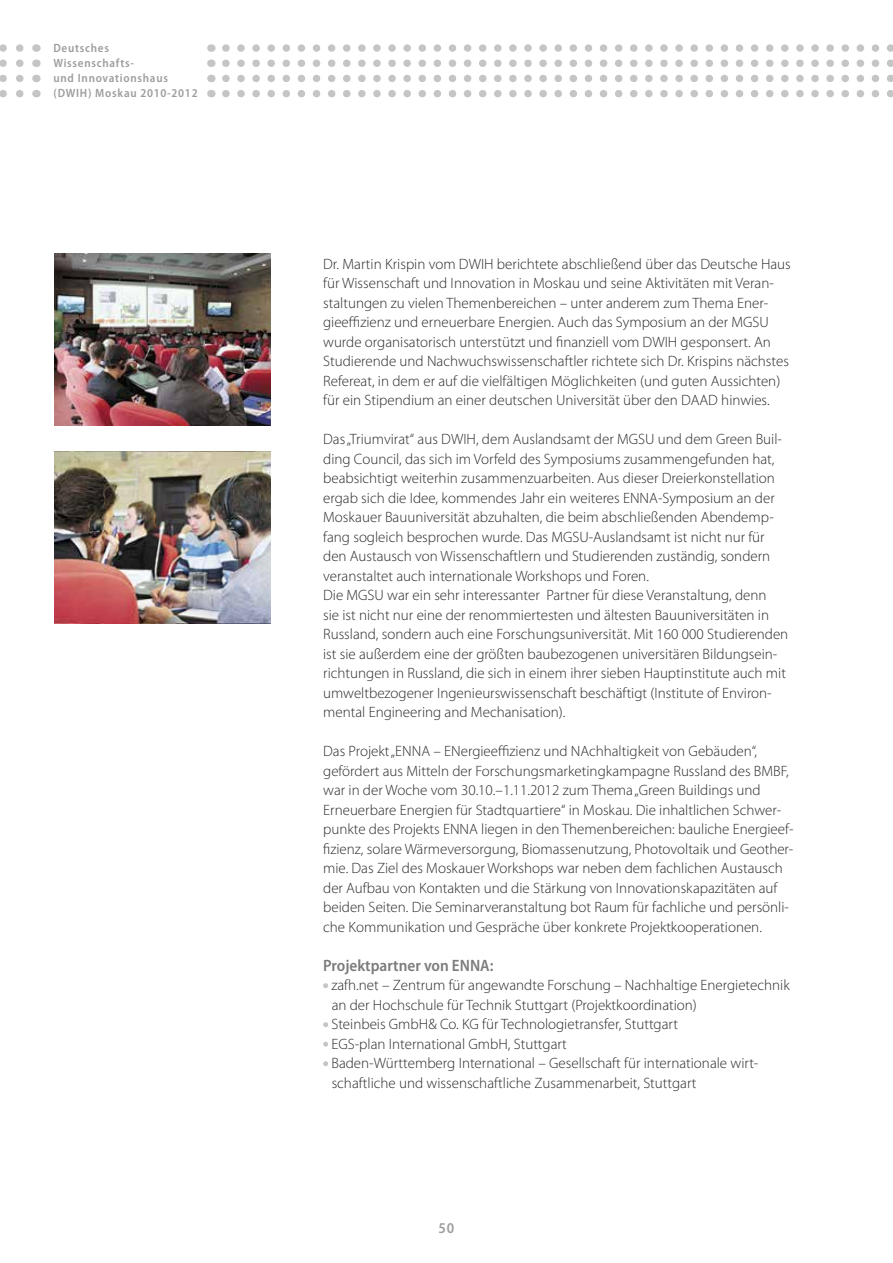
<style>
.page{position:relative;width:893px;height:1263px;background:#fff}
.page>*{position:absolute;margin:0;border:0;box-sizing:border-box;transform-origin:0 0}
.t1{font:600 semi-condensed 16.5px "Myriad Pro";color:#7c7c7c}
.t2{font:300 15px/19.5px "Myriad Pro";color:#292929}
.t3{font:600 semi-condensed 15px "Myriad Pro";color:#9d9d9d}
.t4{font:600 semi-condensed 12px/15px "Myriad Pro";letter-spacing:.06em;color:#9d9d9d}
</style>
<div class="page">
<svg style="left:0;top:44px;width:24px;height:8px"></svg>
<svg style="left:0;top:59px;width:24px;height:8px"></svg>
<svg style="left:0;top:75px;width:24px;height:7px"></svg>
<svg style="left:0;top:90px;width:24px;height:7px"></svg>
<svg style="left:226px;top:44px;width:667px;height:8px"></svg>
<svg style="left:226px;top:59px;width:667px;height:8px"></svg>
<svg style="left:226px;top:75px;width:667px;height:7px"></svg>
<svg style="left:226px;top:90px;width:667px;height:7px"></svg>
<svg style="left:323px;top:983px;width:5px;height:5px"></svg>
<svg style="left:323px;top:1022px;width:5px;height:5px"></svg>
<svg style="left:323px;top:1042px;width:5px;height:5px"></svg>
<svg style="left:323px;top:1061px;width:5px;height:5px"></svg>
<img style="left:54px;top:253px;width:217px;height:172px">
<img style="left:54px;top:451px;width:217px;height:173px">
<p class="t4" style="left:54px;top:40px;width:146px">Deutsches<br>Wissenschafts-<br>und Innovationshaus (DWIH) Moskau 2010-2012</p>
<p class="t2" style="left:323px;top:254px;width:469px">Dr. Martin Krispin vom DWIH berichtete abschließend über das Deutsche Haus für Wissenschaft und Innovation in Moskau und seine Aktivitäten mit Veran&shy;staltungen zu vielen Themenbereichen – unter anderem zum Thema Ener&shy;gieeffizienz und erneuerbare Energien. Auch das Symposium an der MGSU wurde organisatorisch unterstützt und finanziell vom DWIH gesponsert. An Studierende und Nachwuchswissenschaftler richtete sich Dr. Krispins nächstes Refereat, in dem er auf die vielfältigen Möglichkeiten (und guten Aussichten) für ein Stipendium an einer deutschen Universität über den DAAD hinwies.</p>
<p class="t2" style="left:323px;top:429px;width:467px">Das „Triumvirat“ aus DWIH, dem Auslandsamt der MGSU und dem Green Buil&shy;ding Council, das sich im Vorfeld des Symposiums zusammengefunden hat, beabsichtigt weiterhin zusammenzuarbeiten. Aus dieser Dreierkonstellation ergab sich die Idee, kommendes Jahr ein weiteres ENNA-Symposium an der Moskauer Bauuniversität abzuhalten, die beim abschließenden Abendemp&shy;fang sogleich besprochen wurde. Das MGSU-Auslandsamt ist nicht nur für den Austausch von Wissenschaftlern und Studierenden zuständig, sondern veranstaltet auch internationale Workshops und Foren.<br>Die MGSU war ein sehr interessanter Partner für diese Veranstaltung, denn<br>sie ist nicht nur eine der renommiertesten und ältesten Bauuniversitäten in Russland, sondern auch eine Forschungsuniversität. Mit 160 000 Studierenden ist sie außerdem eine der größten baubezogenen universitären Bildungsein&shy;richtungen in Russland, die sich in einem ihrer sieben Hauptinstitute auch mit umweltbezogener Ingenieurswissenschaft beschäftigt (Institute of Environ&shy;mental Engineering and Mechanisation).</p>
<p class="t2" style="left:323px;top:741px;width:472px">Das Projekt „ENNA – ENergieeffizienz und NAchhaltigkeit von Gebäuden“, gefördert aus Mitteln der Forschungsmarketingkampagne Russland des BMBF, war in der Woche vom 30.10.–1.11.2012 zum Thema „Green Buildings und Erneuerbare Energien für Stadtquartiere“ in Moskau. Die inhaltlichen Schwer&shy;punkte des Projekts ENNA liegen in den Themenbereichen: bauliche Energieef&shy;fizienz, solare Wärmeversorgung, Biomassenutzung, Photovoltaik und Geother&shy;mie. Das Ziel des Moskauer Workshops war neben dem fachlichen Austausch der Aufbau von Kontakten und die Stärkung von Innovationskapazitäten auf beiden Seiten. Die Seminarveranstaltung bot Raum für fachliche und persönli&shy;che Kommunikation und Gespräche über konkrete Projektkooperationen.</p>
<p class="t1" style="left:323px;top:955px;width:172px">Projektpartner von ENNA:</p>
<p class="t2" style="left:331px;top:975px;width:460px">zafh.net – Zentrum für angewandte Forschung – Nachhaltige Energietechnik an der Hochschule für Technik Stuttgart (Projektkoordination)<br>Steinbeis GmbH&amp; Co. KG für Technologietransfer, Stuttgart<br>EGS-plan International GmbH, Stuttgart<br>Baden-Württemberg International – Gesellschaft für internationale wirt&shy;schaftliche und wissenschaftliche Zusammenarbeit, Stuttgart</p>
<p class="t3" style="left:439px;top:1218px;width:17px">50</p>
</div>
